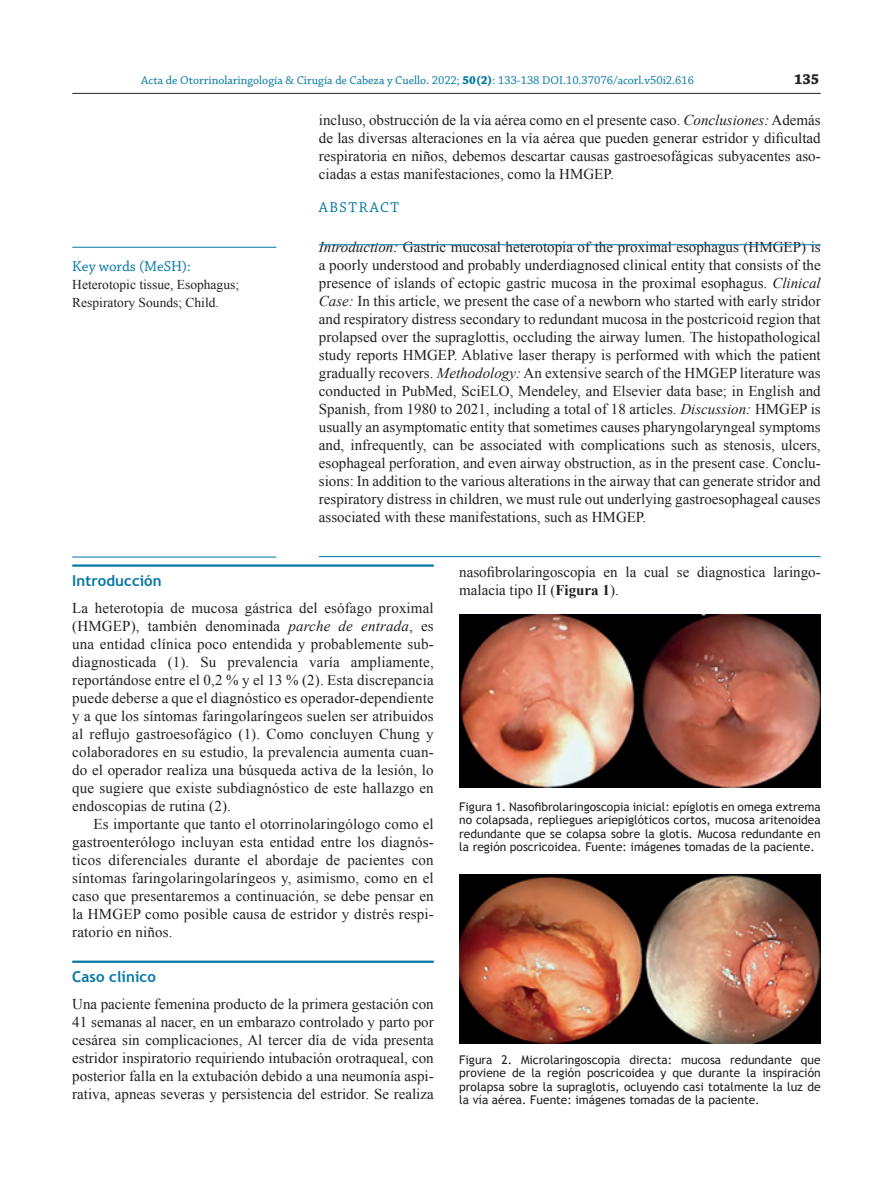
<style>
.page{position:relative;width:893px;height:1191px;background:#fff}
.page>*{position:absolute;margin:0;border:0;box-sizing:border-box;transform-origin:0 0}
.t1{font:15px/18px "Times New Roman";color:#231f20;text-align:justify}
.t2{font:700 15px "Trebuchet MS";letter-spacing:.005em;color:#0076a3}
.t3{font:15px "Chaparral Pro";letter-spacing:.01em;color:#0076a3}
.t4{font:15px "Chaparral Pro";letter-spacing:.1em;color:#0076a3}
.t5{font:700 15px "Chaparral Pro";color:#231f20}
.t6{font:13.5px/18px "Times New Roman";color:#231f20}
.t7{font:12px/13.5px "Trebuchet MS";color:#231f20;text-align:justify}
.t8{font:12px "Chaparral Pro";color:#0076a3}
.s1{font-weight:700}
.s2{font-weight:700;color:#fff}
.s3{color:#fff}
.s4{font-style:italic}
</style>
<div class="page">
<hr style="left:72px;top:93px;width:749px;height:1px;background:#231f20">
<hr style="left:72px;top:247px;width:204px;height:1px;background:#0076a3">
<hr style="left:72px;top:557px;width:204px;height:1px;background:#0076a3">
<hr style="left:319px;top:244px;width:502px;height:1px;background:#0076a3">
<hr style="left:319px;top:556px;width:502px;height:1px;background:#0076a3">
<hr style="left:72px;top:564px;width:362px;height:2px;background:#0076a3">
<hr style="left:72px;top:960px;width:362px;height:2px;background:#0076a3">
<img style="left:460px;top:614px;width:361px;height:174px">
<img style="left:459px;top:875px;width:362px;height:168px">
<p class="t8" style="left:141px;top:74px;width:612px">Acta de Otorrinolaringología &amp; Cirugía de Cabeza y Cuello. 2022; <span class="s1">50(2)</span>: 133-138 DOI.10.37076/acorl.v50i2.616<span class="s2">4(2)</span><span class="s3">: 92-99</span></p>
<p class="t5" style="left:794px;top:71px;width:27px">135</p>
<p class="t3" style="left:72px;top:258px;width:120px">Key words (MeSH):</p>
<p class="t6" style="left:72px;top:275px;width:168px">Heterotopic tissue, Esophagus;<br>Respiratory Sounds; Child.</p>
<p class="t1" style="left:319px;top:111px;width:503px">incluso, obstrucción de la vía aérea como en el presente caso. <span class="s4">Conclusiones:</span> Además de las diversas alteraciones en la vía aérea que pueden generar estridor y dificultad respiratoria en niños, debemos descartar causas gastroesofágicas subyacentes aso&shy;ciadas a estas manifestaciones, como la HMGEP.</p>
<p class="t4" style="left:319px;top:199px;width:81px">ABSTRACT</p>
<p class="t1" style="left:319px;top:238px;width:503px"><span class="s4">Introduction:</span> Gastric mucosal heterotopia of the proximal esophagus (HMGEP) is a poorly understood and probably underdiagnosed clinical entity that consists of the presence of islands of ectopic gastric mucosa in the proximal esophagus. <span class="s4">Clinical Case:</span> In this article, we present the case of a newborn who started with early stridor and respiratory distress secondary to redundant mucosa in the postcricoid region that prolapsed over the supraglottis, occluding the airway lumen. The histopathological study reports HMGEP. Ablative laser therapy is performed with which the patient gradually recovers. <span class="s4">Methodology:</span> An extensive search of the HMGEP literature was conducted in PubMed, SciELO, Mendeley, and Elsevier data base; in English and Spanish, from 1980 to 2021, including a total of 18 articles. <span class="s4">Discussion:</span> HMGEP is usually an asymptomatic entity that sometimes causes pharyngolaryngeal symptoms and, infrequently, can be associated with complications such as stenosis, ulcers, esophageal perforation, and even airway obstruction, as in the present case. Conclu&shy;sions: In addition to the various alterations in the airway that can generate stridor and respiratory distress in children, we must rule out underlying gastroesophageal causes associated with these manifestations, such as HMGEP.</p>
<p class="t2" style="left:72px;top:571px;width:91px">Introducción</p>
<p class="t1" style="left:72px;top:598px;width:363px">La heterotopia de mucosa gástrica del esófago proximal (HMGEP), también denominada <span class="s4">parche de entrada</span>, es una entidad clínica poco entendida y probablemente sub&shy;diagnosticada (1). Su prevalencia varía ampliamente, reportándose entre el 0,2 % y el 13 % (2). Esta discrepancia puede deberse a que el diagnóstico es operador-dependiente y a que los síntomas faringolaríngeos suelen ser atribuidos al reflujo gastroesofágico (1). Como concluyen Chung y colaboradores en su estudio, la prevalencia aumenta cuan&shy;do el operador realiza una búsqueda activa de la lesión, lo que sugiere que existe subdiagnóstico de este hallazgo en endoscopias de rutina (2).</p>
<p class="t1" style="left:72px;top:814px;width:363px;text-indent:21px">Es importante que tanto el otorrinolaringólogo como el gastroenterólogo incluyan esta entidad entre los diagnós&shy;ticos diferenciales durante el abordaje de pacientes con síntomas faringolaringolaríngeos y, asimismo, como en el caso que presentaremos a continuación, se debe pensar en la HMGEP como posible causa de estridor y distrés respi&shy;ratorio en niños.</p>
<p class="t2" style="left:72px;top:967px;width:85px">Caso clínico</p>
<p class="t1" style="left:72px;top:994px;width:363px">Una paciente femenina producto de la primera gestación con 41 semanas al nacer, en un embarazo controlado y parto por cesárea sin complicaciones, Al tercer día de vida presenta estridor inspiratorio requiriendo intubación orotraqueal, con posterior falla en la extubación debido a una neumonía aspi&shy;rativa, apneas severas y persistencia del estridor. Se realiza</p>
<p class="t1" style="left:459px;top:562px;width:363px">nasofibrolaringoscopia en la cual se diagnostica laringo&shy;malacia tipo II (<span class="s1">Figura 1</span>).</p>
<p class="t7" style="left:459px;top:800px;width:363px">Figura 1. Nasofibrolaringoscopia inicial: epíglotis en omega extrema no colapsada, repliegues ariepiglóticos cortos, mucosa aritenoidea redundante que se colapsa sobre la glotis. Mucosa redundante en la región poscricoidea. Fuente: imágenes tomadas de la paciente.</p>
<p class="t7" style="left:459px;top:1053px;width:363px">Figura 2. Microlaringoscopia directa: mucosa redundante que proviene de la región poscricoidea y que durante la inspiración prolapsa sobre la supraglotis, ocluyendo casi totalmente la luz de la vía aérea. Fuente: imágenes tomadas de la paciente.</p>
</div>
